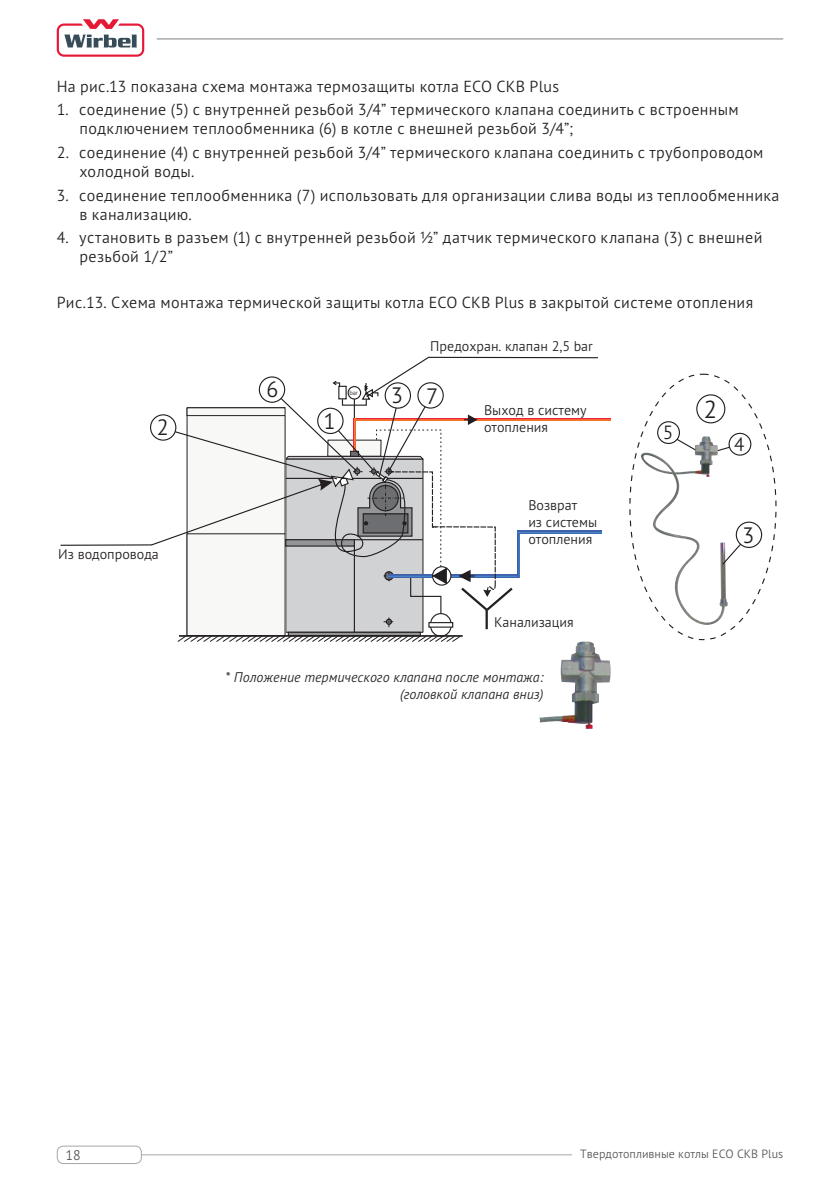
<style>
.page{position:relative;width:840px;height:1191px;background:#fff}
.page>*{position:absolute;margin:0;border:0;box-sizing:border-box;transform-origin:0 0}
.t1{font:300 24.6px "PT Sans Pro";color:#231f20}
.t2{font:300 22.2px "PT Sans Pro";color:#231f20}
.t3{font:300 19.2px "PT Sans Pro";color:#231f20}
.t4{font:300 16px/19.2px "PT Sans Pro";letter-spacing:.02em;color:#231f20}
.t5{font:300 14px/16.8px "PT Sans Pro";color:#231f20}
.t6{font:italic 300 14px/16.8px "PT Sans Pro";color:#231f20;text-align:right}
.t7{font:300 14px "PT Sans Pro";color:#57585a}
.t8{font:300 12px "PT Sans Pro";color:#57585a}
.t9{font:300 6.4px "PT Sans Pro";color:#231f20}
</style>
<div class="page">
<svg style="left:57px;top:19px;width:87px;height:38px"></svg>
<hr style="left:141px;top:1154px;width:430px;height:1px;background:#a8a9ad">
<hr style="left:157px;top:38px;width:625px;height:2px;background:#a8a9ad">
<div style="left:57px;top:1145px;width:85px;height:19px;border:1px solid #a8a9ad;border-radius:6px"></div>
<img style="left:539px;top:642px;width:71px;height:87px">
<img style="left:640px;top:436px;width:87px;height:189px">
<div style="left:735px;top:521px;width:26px;height:27px;border:1px solid #231f20;border-radius:50%"></div>
<svg style="left:720px;top:542px;width:21px;height:24px"></svg>
<svg style="left:598px;top:418px;width:12px;height:3px"></svg>
<div style="left:695px;top:394px;width:30px;height:29px;border:1px solid #231f20;border-radius:50%"></div>
<div style="left:656px;top:421px;width:23px;height:23px;border:1px solid #231f20;border-radius:50%"></div>
<div style="left:728px;top:433px;width:23px;height:22px;border:1px solid #231f20;border-radius:50%"></div>
<svg style="left:675px;top:438px;width:21px;height:13px"></svg>
<svg style="left:716px;top:446px;width:14px;height:6px"></svg>
<svg style="left:60px;top:356px;width:538px;height:286px"></svg>
<hr style="left:517px;top:533px;width:2px;height:44px;background:#4169b2">
<svg style="left:517px;top:531px;width:84px;height:2px"></svg>
<p class="t4" style="left:57px;top:76px;width:503px">На рис.13 показана схема монтажа термозащиты котла ЕСО СКВ Plus</p>
<p class="t4" style="left:79px;top:99px;width:660px;text-indent:-23px">1. соединение (5) с внутренней резьбой 3/4” термического клапана соединить с встроенным подключением теплообменника (6) в котле с внешней резьбой 3/4”;</p>
<p class="t4" style="left:79px;top:142px;width:685px;text-indent:-23px">2. соединение (4) с внутренней резьбой 3/4” термического клапана соединить с трубопроводом холодной воды.</p>
<p class="t4" style="left:79px;top:185px;width:701px;text-indent:-23px">3. соединение теплообменника (7) использовать для организации слива воды из теплообменника в канализацию.</p>
<p class="t4" style="left:79px;top:227px;width:684px;text-indent:-23px">4. установить в разъем (1) с внутренней резьбой ½” датчик термического клапана (3) с внешней резьбой 1/2”</p>
<p class="t4" style="left:57px;top:292px;width:697px">Рис.13. Схема монтажа термической защиты котла ЕСО СКВ Plus в закрытой системе отопления</p>
<h2 class="t2" style="left:156px;top:413px;width:14px">2</h2>
<p class="t5" style="left:58px;top:545px;width:102px">Из водопровода</p>
<h2 class="t2" style="left:266px;top:375px;width:14px">6</h2>
<h2 class="t2" style="left:323px;top:406px;width:14px">1</h2>
<p class="t5" style="left:430px;top:337px;width:164px">Предохран. клапан 2,5 bar</p>
<h2 class="t2" style="left:391px;top:381px;width:14px">3</h2>
<p class="t9" style="left:349px;top:389px;width:10px">bar</p>
<h2 class="t2" style="left:426px;top:382px;width:14px">7</h2>
<p class="t5" style="left:484px;top:401px;width:104px">Выход в систему отопления</p>
<p class="t5" style="left:528px;top:496px;width:70px">Возврат<br>из системы отопления</p>
<p class="t5" style="left:494px;top:613px;width:81px">Канализация</p>
<p class="t6" style="left:225px;top:668px;width:319px">* Положение термического клапана после монтажа: (головкой клапана вниз)</p>
<p class="t3" style="left:662px;top:420px;width:12px">5</p>
<h1 class="t1" style="left:703px;top:393px;width:15px">2</h1>
<p class="t3" style="left:733px;top:432px;width:12px">4</p>
<h2 class="t2" style="left:742px;top:520px;width:14px">3</h2>
<p class="t7" style="left:65px;top:1145px;width:17px">18</p>
<p class="t8" style="left:580px;top:1146px;width:204px">Твердотопливные котлы ЕСО СКB Plus</p>
</div>
